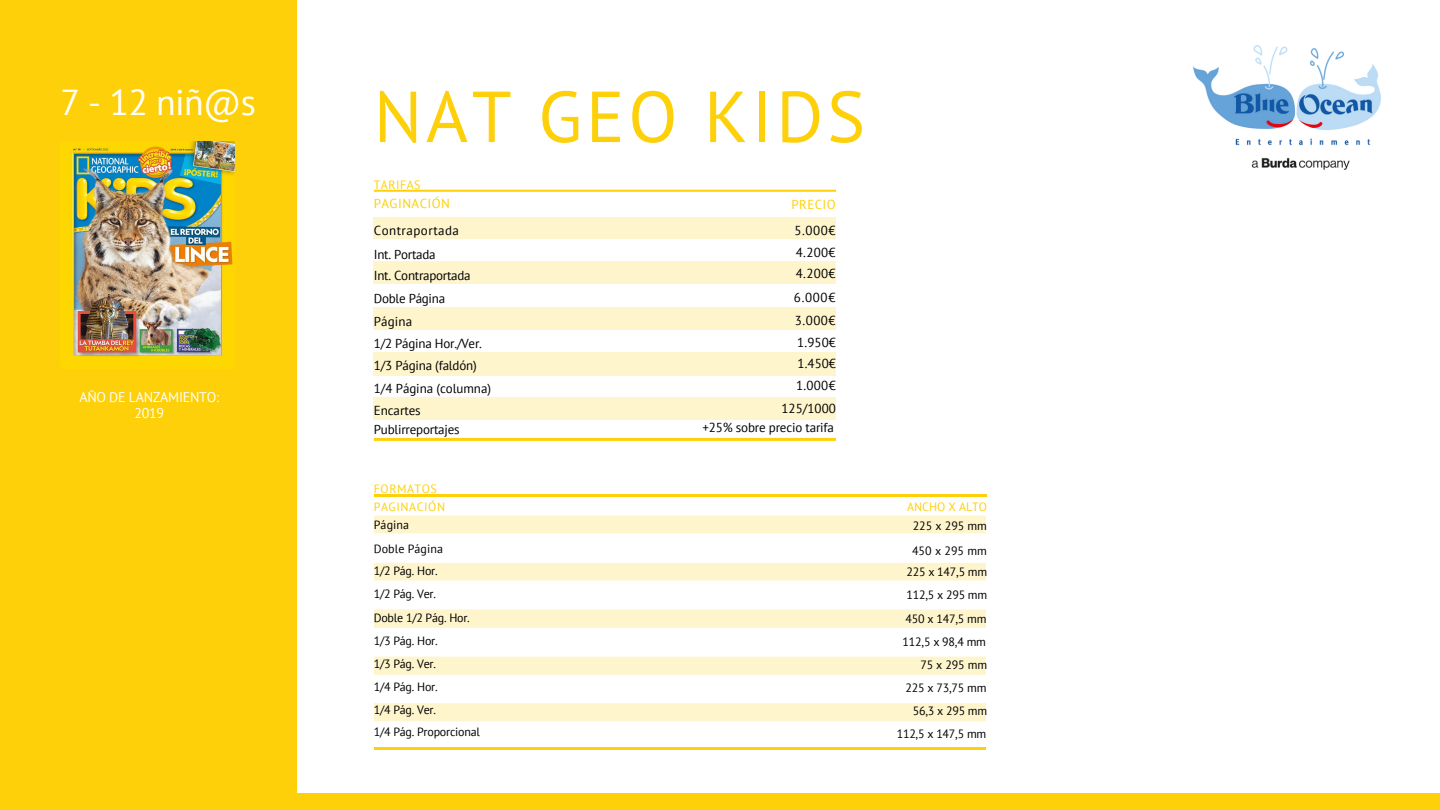
<style>
.page{position:relative;width:1440px;height:810px;background:#fff}
.page>*{position:absolute;margin:0;border:0;box-sizing:border-box;transform-origin:0 0}
.t1{font:72px "PT Sans";letter-spacing:.05em;color:#fdd009}
.t2{font:36px "PT Sans";color:#fff}
.t3{font:14px/15.8px "PT Sans";letter-spacing:-.02em;color:#fff;text-align:center}
.t4{font:13px/23.2px "PT Sans";letter-spacing:-.015em;color:#000}
.t5{font:13px/27px "PT Sans";letter-spacing:.035em;color:#000}
.t6{font:13px "PT Sans";letter-spacing:.03em;color:#fdd009}
.t7{font:12px "PT Sans";letter-spacing:-.02em;color:#000}
.t8{font:12px/18px "PT Sans";letter-spacing:.04em;color:#fdd009}
.t9{font:12px/18.8px "PT Sans";color:#fdd009;text-align:center}
.t10{font:12px "PT Sans";letter-spacing:.005em;color:#000}
.s1{color:#fdd009}
.s2{color:#000}
</style>
<div class="page">
<div style="left:0;top:0;width:297px;height:810px;background:#fdd009"></div>
<hr style="left:374px;top:747px;width:612px;height:3px;background:#fdd009">
<div style="left:374px;top:516px;width:612px;height:17px;background:#fef5cd"></div>
<div style="left:374px;top:563px;width:612px;height:17px;background:#fef5cd"></div>
<div style="left:374px;top:609px;width:612px;height:19px;background:#fef5cd"></div>
<div style="left:374px;top:657px;width:612px;height:18px;background:#fef5cd"></div>
<div style="left:374px;top:703px;width:612px;height:18px;background:#fef5cd"></div>
<svg style="left:374px;top:190px;width:462px;height:2px"></svg>
<hr style="left:374px;top:495px;width:612px;height:2px;background:#fdd009">
<div style="left:374px;top:217px;width:223px;height:22px;background:#fef5cd"></div>
<div style="left:597px;top:217px;width:239px;height:22px;background:#fef5cd"></div>
<div style="left:374px;top:261px;width:223px;height:23px;background:#fef5cd"></div>
<div style="left:597px;top:261px;width:239px;height:23px;background:#fef5cd"></div>
<div style="left:374px;top:307px;width:223px;height:22px;background:#fef5cd"></div>
<div style="left:597px;top:307px;width:239px;height:22px;background:#fef5cd"></div>
<div style="left:374px;top:352px;width:223px;height:23px;background:#fef5cd"></div>
<div style="left:597px;top:352px;width:239px;height:23px;background:#fef5cd"></div>
<div style="left:374px;top:398px;width:223px;height:22px;background:#fef5cd"></div>
<div style="left:597px;top:398px;width:239px;height:22px;background:#fef5cd"></div>
<hr style="left:374px;top:438px;width:462px;height:3px;background:#fdd009">
<div style="left:292px;top:793px;width:1148px;height:17px;background:#fdd009"></div>
<img style="left:72px;top:141px;width:162px;height:215px">
<img style="left:1193px;top:45px;width:188px;height:125px">
<p class="t2" style="left:60px;top:78px;width:197px">7 - 12 niñ@s</p>
<p class="t1" style="left:374px;top:69px;width:493px">NAT GEO KIDS</p>
<p class="t8" style="left:374px;top:175px;width:48px">TARIFAS</p>
<p class="t3" style="left:79px;top:389px;width:141px">AÑO DE LANZAMIENTO:<br>2019</p>
<p class="t5" style="left:374px;top:190px;width:87px"><span class="s1">PAGINACIÓN<br></span>Contraportada</p>
<p class="t4" style="left:374px;top:242px;width:63px">Int. Portada</p>
<p class="t4" style="left:374px;top:263px;width:98px">Int. Contraportada<br>Doble Página</p>
<p class="t4" style="left:374px;top:310px;width:40px">Página</p>
<p class="t4" style="left:374px;top:331px;width:110px">1/2 Página Hor./Ver.</p>
<p class="t4" style="left:374px;top:354px;width:104px">1/3 Página (faldón)</p>
<p class="t4" style="left:374px;top:376px;width:119px">1/4 Página (columna)</p>
<p class="t4" style="left:374px;top:398px;width:48px">Encartes</p>
<p class="t4" style="left:374px;top:418px;width:87px">Publirreportajes</p>
<p class="t8" style="left:374px;top:480px;width:73px">FORMATOS<br>PAGINACIÓN</p>
<p class="t7" style="left:374px;top:517px;width:37px">Página</p>
<p class="t10" style="left:374px;top:540px;width:71px">Doble Página</p>
<p class="t7" style="left:374px;top:563px;width:65px">1/2 Pág. Hor.</p>
<p class="t7" style="left:374px;top:585px;width:64px">1/2 Pág. Ver.</p>
<p class="t7" style="left:374px;top:609px;width:98px">Doble 1/2 Pág. Hor.</p>
<p class="t7" style="left:374px;top:633px;width:65px">1/3 Pág. Hor.</p>
<p class="t7" style="left:374px;top:656px;width:64px">1/3 Pág. Ver.</p>
<p class="t7" style="left:374px;top:678px;width:65px">1/4 Pág. Hor.</p>
<p class="t7" style="left:374px;top:702px;width:64px">1/4 Pág. Ver.</p>
<p class="t7" style="left:374px;top:724px;width:108px">1/4 Pág. Proporcional</p>
<p class="t6" style="left:792px;top:195px;width:46px">PRECIO</p>
<p class="t4" style="left:795px;top:218px;width:42px">5.000€</p>
<p class="t4" style="left:796px;top:241px;width:41px">4.200€</p>
<p class="t4" style="left:796px;top:262px;width:41px">4.200€</p>
<p class="t4" style="left:794px;top:285px;width:43px">6.000€</p>
<p class="t4" style="left:795px;top:308px;width:42px">3.000€</p>
<p class="t4" style="left:797px;top:330px;width:40px">1.950€</p>
<p class="t4" style="left:798px;top:351px;width:40px">1.450€</p>
<p class="t4" style="left:796px;top:374px;width:41px">1.000€</p>
<p class="t4" style="left:781px;top:396px;width:56px">125/1000</p>
<p class="t4" style="left:703px;top:416px;width:133px">+25% sobre precio tarifa</p>
<p class="t9" style="left:907px;top:497px;width:81px">ANCHO X ALTO<br><span class="s2">225 x 295 mm</span></p>
<p class="t7" style="left:912px;top:542px;width:76px">450 x 295 mm</p>
<p class="t7" style="left:906px;top:564px;width:82px">225 x 147,5 mm</p>
<p class="t7" style="left:906px;top:587px;width:82px">112,5 x 295 mm</p>
<p class="t7" style="left:906px;top:611px;width:82px">450 x 147,5 mm</p>
<p class="t7" style="left:903px;top:634px;width:85px">112,5 x 98,4 mm</p>
<p class="t7" style="left:920px;top:657px;width:68px">75 x 295 mm</p>
<p class="t7" style="left:906px;top:680px;width:82px">225 x 73,75 mm</p>
<p class="t7" style="left:913px;top:703px;width:76px">56,3 x 295 mm</p>
<p class="t7" style="left:897px;top:725px;width:91px">112,5 x 147,5 mm</p>
</div>
